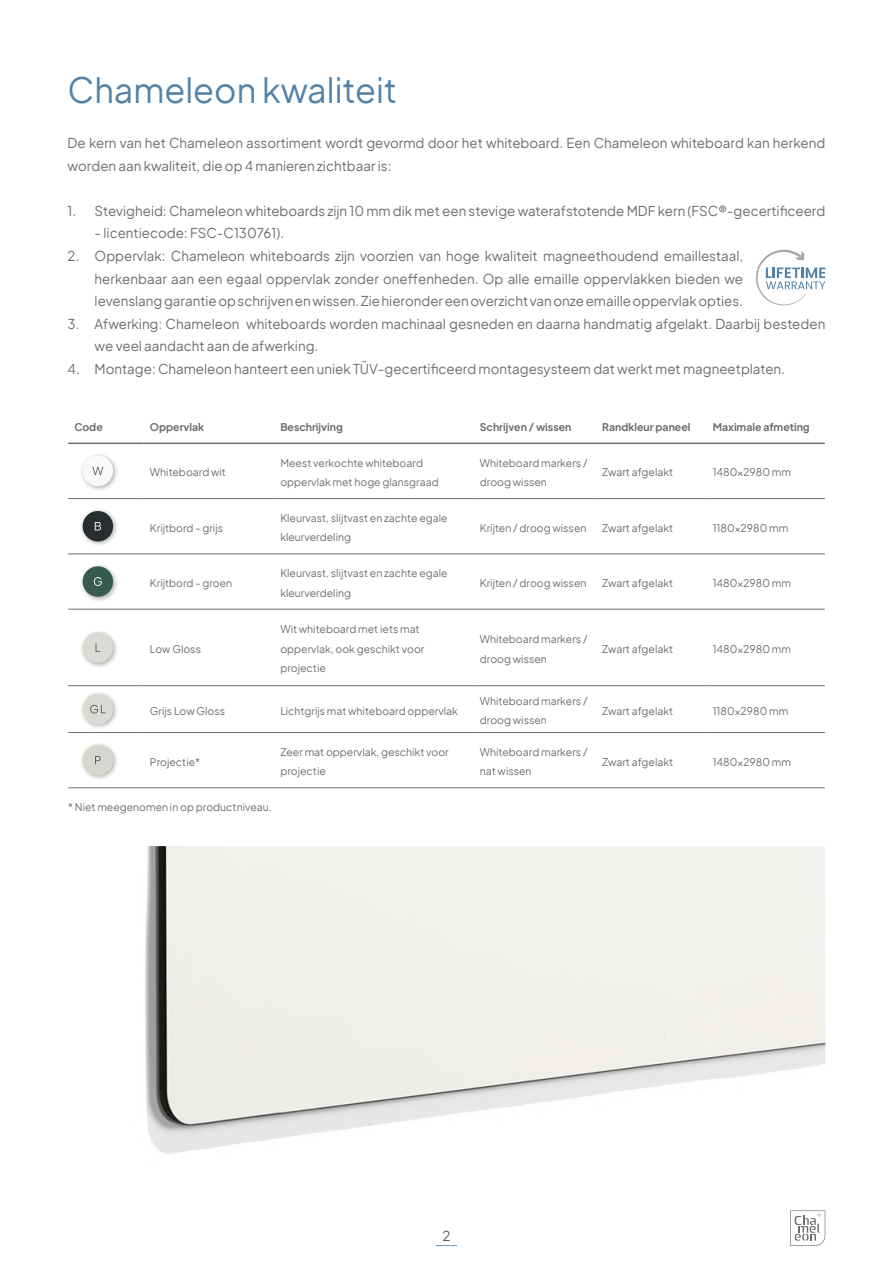
<style>
.page{position:relative;width:893px;height:1263px;background:#fff}
.page>*{position:absolute;margin:0;border:0;box-sizing:border-box;transform-origin:0 0}
.Body{font:34.5px "Plus Jakarta Sans";color:#5382a8}
.Body-2{font:13.5px/22.5px "Plus Jakarta Sans";color:#6c6d70}
.t1{font:13.5px "Plus Jakarta Sans";color:#57585a}
.Tabel{font:10.5px/19.5px "Plus Jakarta Sans";color:#6c6d70}
.Tabelkop{font:700 10.5px "Plus Jakarta Sans";color:#6c6d70}
</style>
<div class="page">
<svg style="left:436px;top:1245px;width:21px;height:1px"></svg>
<svg style="left:790px;top:1210px;width:35px;height:36px"></svg>
<hr style="left:68px;top:443px;width:76px;height:1px;background:#6c6d70">
<hr style="left:144px;top:443px;width:130px;height:1px;background:#6c6d70">
<hr style="left:274px;top:443px;width:200px;height:1px;background:#6c6d70">
<hr style="left:474px;top:443px;width:122px;height:1px;background:#6c6d70">
<hr style="left:596px;top:443px;width:110px;height:1px;background:#6c6d70">
<hr style="left:706px;top:443px;width:119px;height:1px;background:#6c6d70">
<hr style="left:68px;top:498px;width:76px;height:1px;background:#6c6d70">
<hr style="left:144px;top:498px;width:130px;height:1px;background:#6c6d70">
<hr style="left:274px;top:498px;width:200px;height:1px;background:#6c6d70">
<hr style="left:474px;top:498px;width:122px;height:1px;background:#6c6d70">
<hr style="left:596px;top:498px;width:110px;height:1px;background:#6c6d70">
<hr style="left:706px;top:498px;width:119px;height:1px;background:#6c6d70">
<hr style="left:68px;top:553px;width:76px;height:1px;background:#6c6d70">
<hr style="left:144px;top:553px;width:130px;height:1px;background:#6c6d70">
<hr style="left:274px;top:553px;width:200px;height:1px;background:#6c6d70">
<hr style="left:474px;top:553px;width:122px;height:1px;background:#6c6d70">
<hr style="left:596px;top:553px;width:110px;height:1px;background:#6c6d70">
<hr style="left:706px;top:553px;width:119px;height:1px;background:#6c6d70">
<hr style="left:68px;top:609px;width:76px;height:1px;background:#6c6d70">
<hr style="left:144px;top:609px;width:130px;height:1px;background:#6c6d70">
<hr style="left:274px;top:609px;width:200px;height:1px;background:#6c6d70">
<hr style="left:474px;top:609px;width:122px;height:1px;background:#6c6d70">
<hr style="left:596px;top:609px;width:110px;height:1px;background:#6c6d70">
<hr style="left:706px;top:609px;width:119px;height:1px;background:#6c6d70">
<hr style="left:68px;top:685px;width:76px;height:1px;background:#6c6d70">
<hr style="left:144px;top:685px;width:130px;height:1px;background:#6c6d70">
<hr style="left:274px;top:685px;width:200px;height:1px;background:#6c6d70">
<hr style="left:474px;top:685px;width:122px;height:1px;background:#6c6d70">
<hr style="left:596px;top:685px;width:110px;height:1px;background:#6c6d70">
<hr style="left:706px;top:685px;width:119px;height:1px;background:#6c6d70">
<hr style="left:68px;top:732px;width:76px;height:1px;background:#6c6d70">
<hr style="left:144px;top:732px;width:130px;height:1px;background:#6c6d70">
<hr style="left:274px;top:732px;width:200px;height:1px;background:#6c6d70">
<hr style="left:474px;top:732px;width:122px;height:1px;background:#6c6d70">
<hr style="left:596px;top:732px;width:110px;height:1px;background:#6c6d70">
<hr style="left:706px;top:732px;width:119px;height:1px;background:#6c6d70">
<hr style="left:68px;top:787px;width:76px;height:1px;background:#6c6d70">
<hr style="left:144px;top:787px;width:130px;height:1px;background:#6c6d70">
<hr style="left:274px;top:787px;width:200px;height:1px;background:#6c6d70">
<hr style="left:474px;top:787px;width:122px;height:1px;background:#6c6d70">
<hr style="left:596px;top:787px;width:110px;height:1px;background:#6c6d70">
<hr style="left:706px;top:787px;width:119px;height:1px;background:#6c6d70">
<div style="left:79px;top:452px;width:40px;height:40px;background:#231f20;opacity:.35"></div>
<div style="left:83px;top:456px;width:30px;height:30px;background:#f9f9f9;border-radius:50%"></div>
<svg style="left:92px;top:467px;width:11px;height:8px"></svg>
<div style="left:79px;top:508px;width:40px;height:39px;background:#231f20;opacity:.35"></div>
<div style="left:83px;top:511px;width:30px;height:30px;background:#262e30;border-radius:50%"></div>
<svg style="left:95px;top:522px;width:6px;height:8px"></svg>
<div style="left:79px;top:563px;width:40px;height:39px;background:#231f20;opacity:.35"></div>
<div style="left:83px;top:566px;width:30px;height:31px;background:#375c4f;border-radius:50%"></div>
<svg style="left:94px;top:577px;width:8px;height:9px"></svg>
<div style="left:79px;top:629px;width:40px;height:39px;background:#231f20;opacity:.35"></div>
<div style="left:83px;top:632px;width:30px;height:31px;background:#dbdbd5;border-radius:50%"></div>
<svg style="left:96px;top:643px;width:4px;height:9px"></svg>
<div style="left:79px;top:690px;width:40px;height:40px;background:#231f20;opacity:.35"></div>
<div style="left:83px;top:694px;width:30px;height:30px;background:#dbdbd5;border-radius:50%"></div>
<svg style="left:90px;top:705px;width:16px;height:8px"></svg>
<div style="left:79px;top:741px;width:40px;height:40px;background:#231f20;opacity:.35"></div>
<div style="left:83px;top:745px;width:30px;height:30px;background:#d6d8cf;border-radius:50%"></div>
<svg style="left:95px;top:756px;width:6px;height:8px"></svg>
<svg style="left:756px;top:249px;width:69px;height:56px"></svg>
<img style="left:145px;top:846px;width:680px;height:308px">
<p class="Body" style="left:68px;top:63px;width:331px">Chameleon kwaliteit</p>
<p class="Body-2" style="left:68px;top:131px;width:759px">De kern van het Chameleon assortiment wordt gevormd door het whiteboard. Een Chameleon whiteboard kan herkend worden aan kwaliteit, die op 4 manieren zichtbaar is:</p>
<p class="Body-2" style="left:68px;top:199px;width:759px">1. Stevigheid: Chameleon whiteboards zijn 10 mm dik met een stevige waterafstotende MDF kern (FSC®-gecertificeerd</p>
<p class="Body-2" style="left:95px;top:221px;width:191px">- licentiecode: FSC-C130761).</p>
<p class="Body-2" style="left:95px;top:244px;width:650px;text-align:justify;text-indent:-27px">2. Oppervlak: Chameleon whiteboards zijn voorzien van hoge kwaliteit magneethoudend emaillestaal, herkenbaar aan een egaal oppervlak zonder oneffenheden. Op alle emaille oppervlakken bieden we levenslang garantie op schrijven en wissen. Zie hieronder een overzicht van onze emaille oppervlak opties.</p>
<p class="Body-2" style="left:95px;top:311px;width:732px;text-indent:-27px">3. Afwerking: Chameleon whiteboards worden machinaal gesneden en daarna handmatig afgelakt. Daarbij besteden we veel aandacht aan de afwerking.</p>
<p class="Body-2" style="left:68px;top:356px;width:719px">4. Montage: Chameleon hanteert een uniek TÜV-gecertificeerd montagesysteem dat werkt met magneetplaten.</p>
<p class="Tabelkop" style="left:74px;top:418px;width:30px">Code</p>
<p class="Tabelkop" style="left:150px;top:418px;width:56px">Oppervlak</p>
<p class="Tabelkop" style="left:280px;top:418px;width:64px">Beschrijving</p>
<p class="Tabelkop" style="left:480px;top:418px;width:93px">Schrijven / wissen</p>
<p class="Tabelkop" style="left:602px;top:418px;width:90px">Randkleur paneel</p>
<p class="Tabelkop" style="left:713px;top:418px;width:99px">Maximale afmeting</p>
<p class="Tabel" style="left:150px;top:462px;width:78px">Whiteboard wit</p>
<p class="Tabel" style="left:280px;top:452px;width:160px">Meest verkochte whiteboard oppervlak met hoge glansgraad</p>
<p class="Tabel" style="left:480px;top:452px;width:109px">Whiteboard markers / droog wissen</p>
<p class="Tabel" style="left:602px;top:462px;width:73px">Zwart afgelakt</p>
<p class="Tabel" style="left:713px;top:462px;width:80px">1480x2980 mm</p>
<p class="Tabel" style="left:150px;top:517px;width:75px">Krijtbord - grijs</p>
<p class="Tabel" style="left:280px;top:508px;width:169px">Kleurvast, slijtvast en zachte egale kleurverdeling</p>
<p class="Tabel" style="left:480px;top:517px;width:108px">Krijten / droog wissen</p>
<p class="Tabel" style="left:602px;top:517px;width:73px">Zwart afgelakt</p>
<p class="Tabel" style="left:713px;top:517px;width:77px">1180x2980 mm</p>
<p class="Tabel" style="left:150px;top:573px;width:84px">Krijtbord - groen</p>
<p class="Tabel" style="left:280px;top:563px;width:169px">Kleurvast, slijtvast en zachte egale kleurverdeling</p>
<p class="Tabel" style="left:480px;top:573px;width:108px">Krijten / droog wissen</p>
<p class="Tabel" style="left:602px;top:573px;width:73px">Zwart afgelakt</p>
<p class="Tabel" style="left:713px;top:573px;width:80px">1480x2980 mm</p>
<p class="Tabel" style="left:150px;top:639px;width:53px">Low Gloss</p>
<p class="Tabel" style="left:280px;top:619px;width:146px">Wit whiteboard met iets mat oppervlak, ook geschikt voor projectie</p>
<p class="Tabel" style="left:480px;top:629px;width:109px">Whiteboard markers / droog wissen</p>
<p class="Tabel" style="left:602px;top:639px;width:73px">Zwart afgelakt</p>
<p class="Tabel" style="left:713px;top:639px;width:80px">1480x2980 mm</p>
<p class="Tabel" style="left:150px;top:700px;width:77px">Grijs Low Gloss</p>
<p class="Tabel" style="left:280px;top:700px;width:179px">Lichtgrijs mat whiteboard oppervlak</p>
<p class="Tabel" style="left:480px;top:690px;width:109px">Whiteboard markers / droog wissen</p>
<p class="Tabel" style="left:602px;top:700px;width:73px">Zwart afgelakt</p>
<p class="Tabel" style="left:713px;top:700px;width:77px">1180x2980 mm</p>
<p class="Tabel" style="left:150px;top:751px;width:52px">Projectie*</p>
<p class="Tabel" style="left:280px;top:741px;width:170px">Zeer mat oppervlak, geschikt voor projectie</p>
<p class="Tabel" style="left:480px;top:741px;width:109px">Whiteboard markers / nat wissen</p>
<p class="Tabel" style="left:602px;top:751px;width:73px">Zwart afgelakt</p>
<p class="Tabel" style="left:713px;top:751px;width:80px">1480x2980 mm</p>
<p class="Tabel" style="left:68px;top:796px;width:205px">* Niet meegenomen in op productniveau.</p>
<p class="t1" style="left:442px;top:1225px;width:10px">2</p>
</div>
